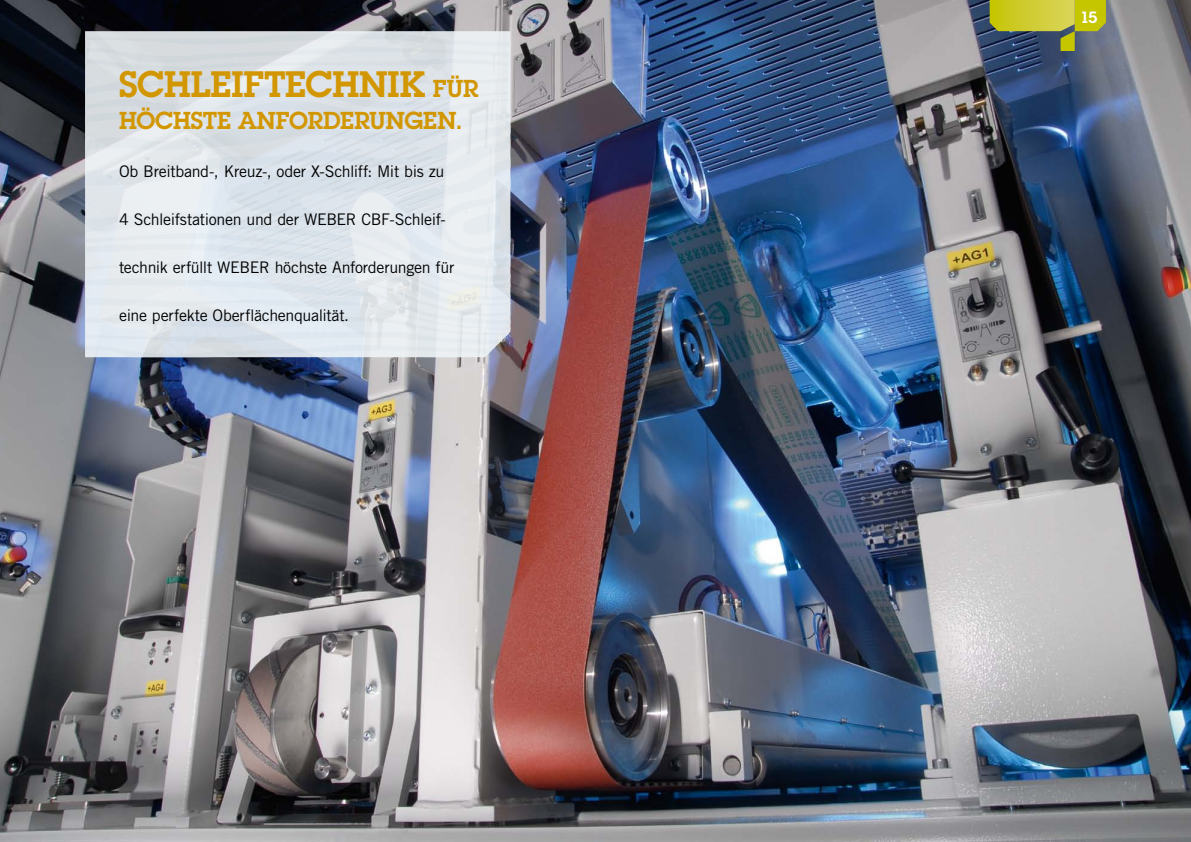
<style>
.page{position:relative;width:1191px;height:842px;background:#fff}
.page>*{position:absolute;margin:0;border:0;box-sizing:border-box;transform-origin:0 0}
.t1{font:600 36px "Lubalin Graph Std";letter-spacing:-.01em;color:#d29700}
.t2{font:600 24px "Lubalin Graph Std";letter-spacing:-.005em;color:#d29700}
.t3{font:16px "Trade Gothic LT Std";letter-spacing:-.02em;color:#000}
.t4{font:600 16px "Lubalin Graph Std";color:#fff}
.s1{font-size:24px}
</style>
<div class="page">
<img style="left:0;top:0;width:1191px;height:842px">
<svg style="left:989px;top:0;width:117px;height:51px;background:#979c3f"></svg>
<img style="left:85px;top:31px;width:425px;height:326px">
<h1 class="t1" style="left:119px;top:60px;width:361px">SCHLEIFTECHNIK <span class="s1">FÜR</span></h1>
<h2 class="t2" style="left:119px;top:104px;width:345px">HÖCHSTE ANFORDERUNGEN.</h2>
<p class="t3" style="left:119px;top:161px;width:327px">Ob Breitband-, Kreuz-, oder X-Schliff: Mit bis zu</p>
<p class="t3" style="left:119px;top:209px;width:327px">4 Schleifstationen und der WEBER CBF-Schleif-</p>
<p class="t3" style="left:119px;top:257px;width:337px">technik erfüllt WEBER höchste Anforderungen für</p>
<p class="t3" style="left:119px;top:305px;width:231px">eine perfekte Oberflächenqualität.</p>
<p class="t4" style="left:1080px;top:6px;width:19px">15</p>
</div>
